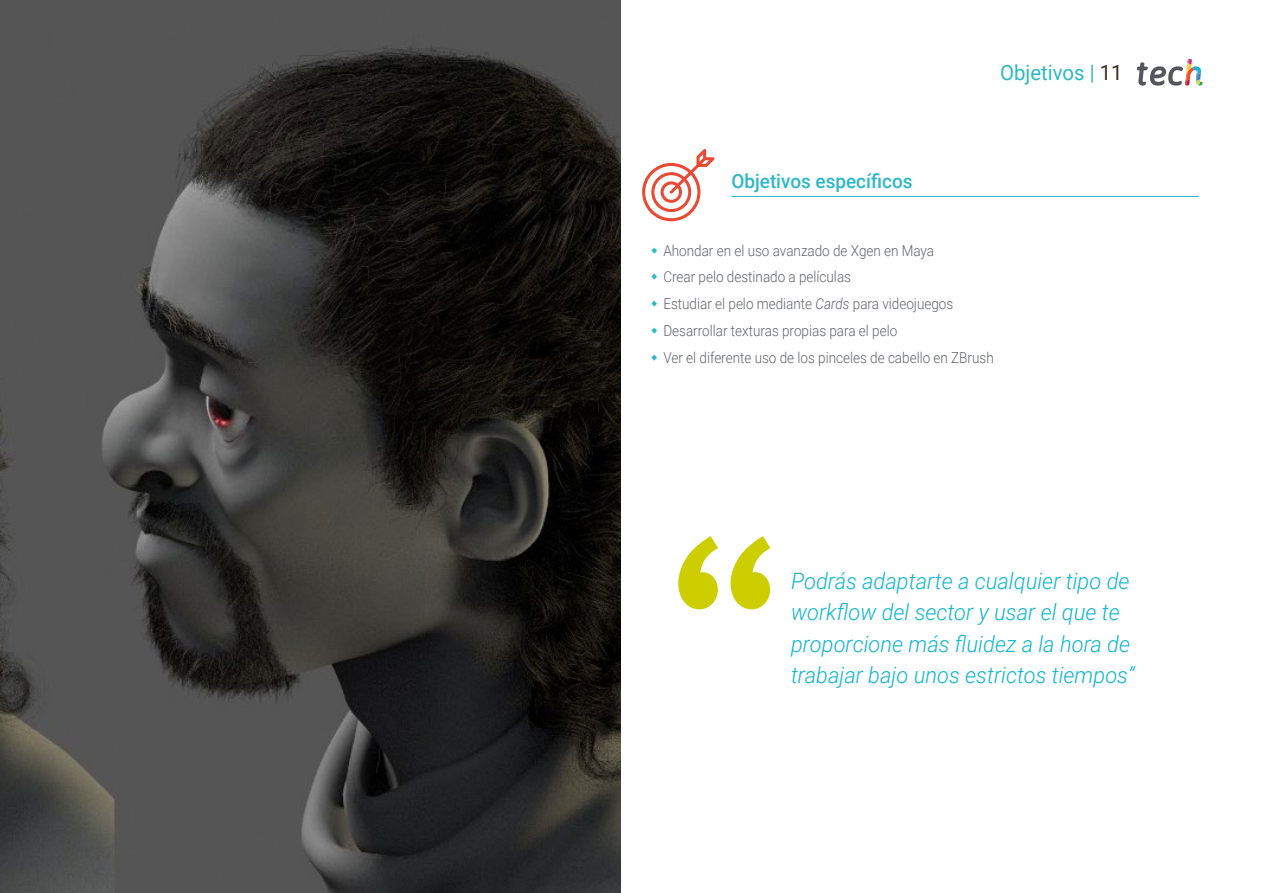
<style>
.page{position:relative;width:1263px;height:893px;background:#fff}
.page>*{position:absolute;margin:0;border:0;box-sizing:border-box;transform-origin:0 0}
.t1{font:italic 300 22.5px/31.5px "Roboto";color:#0fb6cf}
.t2{font:21px "Roboto";color:#2db8c5}
.t3{font:500 19.5px "Roboto";color:#2db8c5}
.t4{font:300 15px/26.7px "Roboto";color:#61646a;scale:.9 1}
.s1{color:#312e20}
.s2{font-style:italic}
</style>
<div class="page">
<hr style="left:731px;top:196px;width:468px;height:1px;background:#2db8c5">
<svg style="left:642px;top:149px;width:72px;height:72px"></svg>
<img style="left:0;top:0;width:621px;height:893px">
<svg style="left:1137px;top:59px;width:65px;height:27px"></svg>
<svg style="left:678px;top:536px;width:92px;height:73px"></svg>
<h2 class="t2" style="left:1000px;top:57px;width:124px">Objetivos | <span class="s1">11</span></h2>
<h3 class="t3" style="left:731px;top:167px;width:183px">Objetivos específicos</h3>
<p class="t4" style="left:663px;top:236px;width:369px">Ahondar en el uso avanzado de Xgen en Maya<br>Crear pelo destinado a películas<br>Estudiar el pelo mediante <span class="s2">Cards</span> para videojuegos Desarrollar texturas propias para el pelo<br>Ver el diferente uso de los pinceles de cabello en ZBrush</p>
<h1 class="t1" style="left:791px;top:564px;width:345px">Podrás adaptarte a cualquier tipo de workflow del sector y usar el que te proporcione más fluidez a la hora de trabajar bajo unos estrictos tiempos”</h1>
</div>
